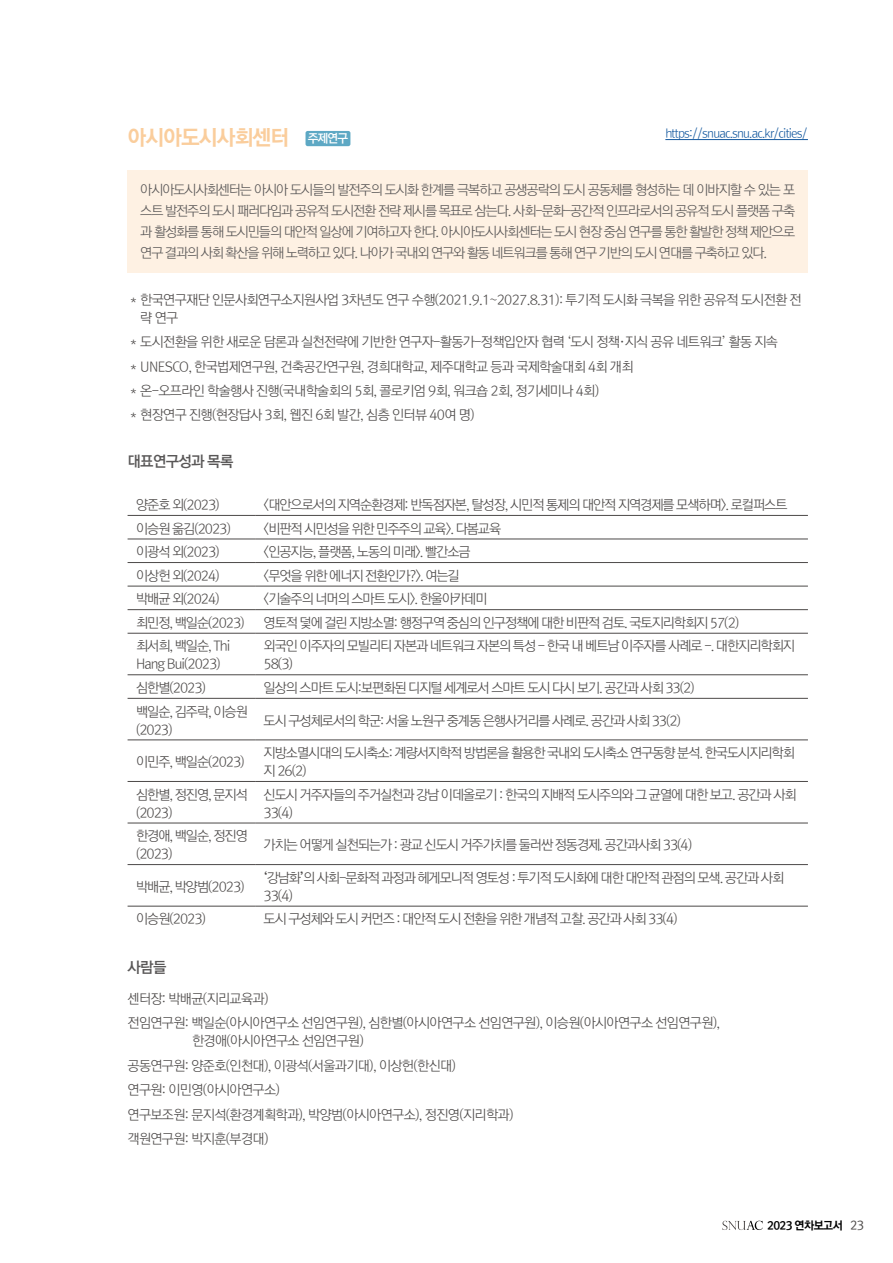
<style>
.page{position:relative;width:893px;height:1263px;background:#fff}
.page>*{position:absolute;margin:0;border:0;box-sizing:border-box;transform-origin:0 0}
.t1{font:21px "Rix Go EB";letter-spacing:-.05em;color:#facd9c}
.t2{font:15px "Rix Go B";letter-spacing:-.05em;color:#595757}
.t3{font:13.5px/18px "Rix Go L";letter-spacing:-.075em;color:#4c4948}
.t4{font:13.5px/24.5px "Rix Go L";letter-spacing:-.05em;color:#4c4948}
.t5{font:13.5px/21px "Rix Go L";letter-spacing:-.08em;color:#595757;text-align:justify}
.t6{font:12px "Rix Go L";letter-spacing:-.075em;color:#15599f}
.t7{font:12px "Rix Go B";color:#fff}
.t8{font:11.25px "Rix Go EB";letter-spacing:-.05em;color:#000}
.s1{font-family:"Rix Go B"}
.s2{font-family:"Rix Go M";font-size:12px;color:#4c4948}
</style>
<div class="page">
<svg style="left:722px;top:1221px;width:41px;height:9px"></svg>
<hr style="left:128px;top:515px;width:127px;height:1px;background:#4c4948">
<hr style="left:255px;top:515px;width:553px;height:1px;background:#4c4948">
<hr style="left:128px;top:539px;width:127px;height:1px;background:#4c4948">
<hr style="left:255px;top:539px;width:553px;height:1px;background:#4c4948">
<hr style="left:128px;top:562px;width:127px;height:1px;background:#4c4948">
<hr style="left:255px;top:562px;width:553px;height:1px;background:#4c4948">
<hr style="left:128px;top:586px;width:127px;height:1px;background:#4c4948">
<hr style="left:255px;top:586px;width:553px;height:1px;background:#4c4948">
<hr style="left:128px;top:609px;width:127px;height:1px;background:#4c4948">
<hr style="left:255px;top:609px;width:553px;height:1px;background:#4c4948">
<hr style="left:128px;top:633px;width:127px;height:1px;background:#4c4948">
<hr style="left:255px;top:633px;width:553px;height:1px;background:#4c4948">
<hr style="left:128px;top:674px;width:127px;height:1px;background:#4c4948">
<hr style="left:255px;top:674px;width:553px;height:1px;background:#4c4948">
<hr style="left:128px;top:698px;width:127px;height:1px;background:#4c4948">
<hr style="left:255px;top:698px;width:553px;height:1px;background:#4c4948">
<hr style="left:128px;top:739px;width:127px;height:1px;background:#4c4948">
<hr style="left:255px;top:739px;width:553px;height:1px;background:#4c4948">
<hr style="left:128px;top:781px;width:127px;height:1px;background:#4c4948">
<hr style="left:255px;top:781px;width:553px;height:1px;background:#4c4948">
<hr style="left:128px;top:823px;width:127px;height:1px;background:#4c4948">
<hr style="left:255px;top:823px;width:553px;height:1px;background:#4c4948">
<hr style="left:128px;top:864px;width:127px;height:1px;background:#4c4948">
<hr style="left:255px;top:864px;width:553px;height:1px;background:#4c4948">
<hr style="left:128px;top:906px;width:127px;height:1px;background:#4c4948">
<hr style="left:255px;top:906px;width:553px;height:1px;background:#4c4948">
<hr style="left:665px;top:139px;width:143px;height:1px;background:#15599f">
<div style="left:128px;top:170px;width:680px;height:102px;background:#fef1e3"></div>
<div style="left:306px;top:131px;width:44px;height:15px;background:#5da8c4;border-radius:2px"></div>
<h1 class="t1" style="left:128px;top:127px;width:163px">아시아도시사회센터</h1>
<p class="t6" style="left:665px;top:127px;width:144px">https://snuac.snu.ac.kr/cities/</p>
<p class="t5" style="left:140px;top:179px;width:656px">아시아도시사회센터는 아시아 도시들의 발전주의 도시화 한계를 극복하고 공생공락의 도시 공동체를 형성하는 데 이바지할 수 있는 포 스트 발전주의 도시 패러다임과 공유적 도시전환 전략 제시를 목표로 삼는다. 사회-문화-공간적 인프라로서의 공유적 도시 플랫폼 구축 과 활성화를 통해 도시민들의 대안적 일상에 기여하고자 한다. 아시아도시사회센터는 도시 현장 중심 연구를 통한 활발한 정책 제안으로 연구 결과의 사회 확산을 위해 노력하고 있다. 나아가 국내외 연구와 활동 네트워크를 통해 연구 기반의 도시 연대를 구축하고 있다.</p>
<p class="t7" style="left:308px;top:132px;width:42px">주제연구</p>
<p class="t4" style="left:140px;top:291px;width:663px;line-height:18px;text-indent:-13px">＊한국연구재단 인문사회연구소지원사업 3차년도 연구 수행(2021.9.1~2027.8.31): 투기적 도시화 극복을 위한 공유적 도시전환 전 략 연구</p>
<p class="t4" style="left:128px;top:330px;width:652px">＊도시전환을 위한 새로운 담론과 실천전략에 기반한 연구자-활동가-정책입안자 협력 ‘도시 정책·지식 공유 네트워크’ 활동 지속＊UNESCO, 한국법제연구원, 건축공간연구원, 경희대학교, 제주대학교 등과 국제학술대회 4회 개최<br>＊온-오프라인 학술행사 진행(국내학술회의 5회, 콜로키엄 9회, 워크숍 2회, 정기세미나 4회)<br>＊현장연구 진행(현장답사 3회, 웹진 6회 발간, 심층 인터뷰 40여 명)</p>
<p class="t2" style="left:128px;top:454px;width:107px">대표연구성과 목록</p>
<p class="t3" style="left:136px;top:496px;width:85px">양준호 외(2023)</p>
<p class="t3" style="left:264px;top:496px;width:525px">&lt;대안으로서의 지역순환경제: 반독점자본, 탈성장, 시민적 통제의 대안적 지역경제를 모색하며&gt;. 로컬퍼스트</p>
<p class="t3" style="left:136px;top:520px;width:96px">이승원 옮김(2023)</p>
<p class="t3" style="left:264px;top:520px;width:239px">&lt;비판적 시민성을 위한 민주주의 교육&gt;. 다봄교육</p>
<p class="t3" style="left:136px;top:543px;width:85px">이광석 외(2023)</p>
<p class="t3" style="left:264px;top:543px;width:209px">&lt;인공지능, 플랫폼, 노동의 미래&gt;. 빨간소금</p>
<p class="t3" style="left:136px;top:567px;width:85px">이상헌 외(2024)</p>
<p class="t3" style="left:264px;top:567px;width:198px">&lt;무엇을 위한 에너지 전환인가?&gt;. 여는길</p>
<p class="t3" style="left:136px;top:590px;width:85px">박배균 외(2024)</p>
<p class="t3" style="left:264px;top:590px;width:225px">&lt;기술주의 너머의 스마트 도시&gt;. 한울아카데미</p>
<p class="t3" style="left:136px;top:614px;width:110px">최민정, 백일순(2023)</p>
<p class="t3" style="left:264px;top:614px;width:477px">영토적 덫에 걸린 지방소멸: 행정구역 중심의 인구정책에 대한 비판적 검토. 국토지리학회지 57(2)</p>
<p class="t3" style="left:136px;top:637px;width:96px">최서희, 백일순, Thi<br>Hang Bui(2023)</p>
<p class="t3" style="left:264px;top:637px;width:533px">외국인 이주자의 모빌리티 자본과 네트워크 자본의 특성 - 한국 내 베트남 이주자를 사례로 -. 대한지리학회지<br>58(3)</p>
<p class="t3" style="left:136px;top:679px;width:71px">심한별(2023)</p>
<p class="t3" style="left:264px;top:679px;width:433px">일상의 스마트 도시:보편화된 디지털 세계로서 스마트 도시 다시 보기. 공간과 사회 33(2)</p>
<p class="t3" style="left:136px;top:703px;width:113px">백일순, 김주락, 이승원 (2023)</p>
<p class="t3" style="left:264px;top:712px;width:419px">도시 구성체로서의 학군: 서울 노원구 중계동 은행사거리를 사례로. 공간과 사회 33(2)</p>
<p class="t3" style="left:136px;top:753px;width:110px">이민주, 백일순(2023)</p>
<p class="t3" style="left:264px;top:744px;width:533px">지방소멸시대의 도시축소: 계량서지학적 방법론을 활용한 국내외 도시축소 연구동향 분석. 한국도시지리학회 지 26(2)</p>
<p class="t3" style="left:136px;top:786px;width:113px">심한별, 정진영, 문지석 (2023)</p>
<p class="t3" style="left:264px;top:786px;width:534px">신도시 거주자들의 주거실천과 강남 이데올로기 : 한국의 지배적 도시주의와 그 균열에 대한 보고. 공간과 사회<br>33(4)</p>
<p class="t3" style="left:136px;top:827px;width:113px">한경애, 백일순, 정진영 (2023)</p>
<p class="t3" style="left:264px;top:836px;width:430px">가치는 어떻게 실천되는가 : 광교 신도시 거주가치를 둘러싼 정동경제. 공간과사회 33(4)</p>
<p class="t3" style="left:136px;top:878px;width:110px">박배균, 박양범(2023)</p>
<p class="t3" style="left:264px;top:869px;width:522px"><span class="s1">‘</span>강남화<span class="s1">’</span>의 사회-문화적 과정과 헤게모니적 영토성 : 투기적 도시화에 대한 대안적 관점의 모색. 공간과 사회<br>33(4)</p>
<p class="t3" style="left:136px;top:910px;width:71px">이승원(2023)</p>
<p class="t3" style="left:264px;top:910px;width:415px">도시 구성체와 도시 커먼즈 : 대안적 도시 전환을 위한 개념적 고찰. 공간과 사회 33(4)</p>
<p class="t2" style="left:128px;top:959px;width:40px">사람들</p>
<p class="t4" style="left:128px;top:987px;width:594px">센터장: 박배균(지리교육과)<br>전임연구원: 백일순(아시아연구소 선임연구원), 심한별(아시아연구소 선임연구원), 이승원(아시아연구소 선임연구원),</p>
<p class="t4" style="left:128px;top:1029px;width:387px;text-indent:65px">한경애(아시아연구소 선임연구원)<br>공동연구원: 양준호(인천대), 이광석(서울과기대), 이상헌(한신대)<br>연구원: 이민영(아시아연구소)<br>연구보조원: 문지석(환경계획학과), 박양범(아시아연구소), 정진영(지리학과) 객원연구원: 박지훈(부경대)</p>
<p class="t8" style="left:767px;top:1219px;width:98px">2023 연차보고서 <span class="s2">23</span></p>
</div>
